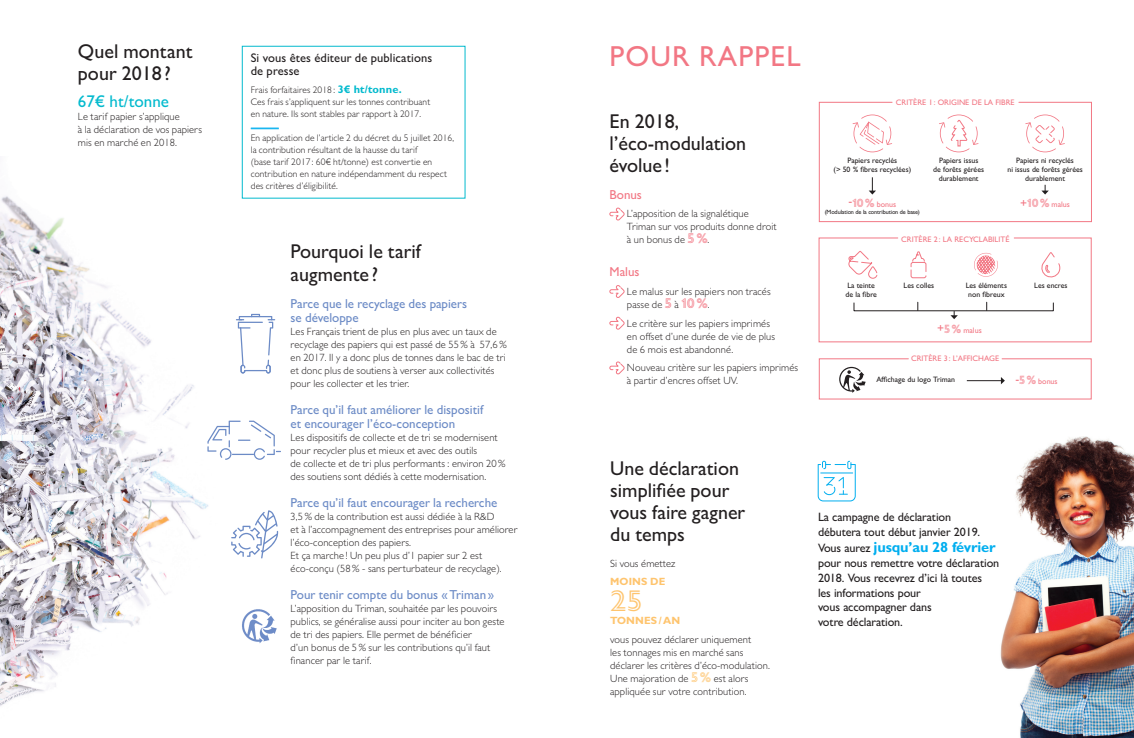
<style>
.page{position:relative;width:1134px;height:738px;background:#fff}
.page>*{position:absolute;margin:0;border:0;box-sizing:border-box;transform-origin:0 0}
.t1{font:30px "Gill Sans Nova Inline";color:#fec46e}
.t2{font:500 29px "Gill Sans MT Std";letter-spacing:.04em;color:#f27784}
.t3{font:500 20px/22px "Gill Sans MT Std";color:#231f20}
.t4{font:500 17px "Gill Sans MT Std";color:#03bace}
.t5{font:700 14.6px "Gill Sans MT Std";letter-spacing:-.01em;color:#00aeef}
.t6{font:500 13px/14px "Gill Sans MT Std";color:#6c8bc6}
.t7{font:500 13px "Gill Sans MT Std";color:#f27784}
.t8{font:500 12.5px/13px "Gill Sans MT Std";letter-spacing:.01em;color:#231f20}
.t9{font:500 12.1px/14.7px "Gill Sans MT Std";letter-spacing:-.01em;color:#231f20}
.t10{font:300 10.5px/13px "Gill Sans MT Std";letter-spacing:.01em;color:#231f20}
.t11{font:700 10.5px "Gill Sans MT Std";letter-spacing:.01em;color:#fec46e}
.t12{font:300 9.5px/12px "Gill Sans MT Std";letter-spacing:.01em;color:#231f20}
.t13{font:500 8px "Gill Sans MT Std";color:#f27784}
.t14{font:500 7.8px/9px "Gill Sans MT Std";color:#231f20;text-align:center}
.t15{font:500 6.2px "Gill Sans MT Std";letter-spacing:-.02em;color:#231f20}
.s1{font-weight:700;font-size:11px;color:#03bace}
.s2{font-family:"Gill Sans Nova Inline";font-weight:400;font-size:14px;color:#f27784}
.s3{font-family:"Gill Sans Nova Inline";font-weight:400;font-size:12px}
.s4{font-size:12px}
.s5{font-family:"Gill Sans Nova Inline";font-weight:400;font-size:14px;color:#fec46e}
.s6{font-weight:500;font-size:12.1px;color:#231f20}
</style>
<div class="page">
<img style="left:1000px;top:436px;width:134px;height:301px">
<img style="left:0;top:156px;width:243px;height:550px">
<svg style="left:609px;top:207px;width:16px;height:14px"></svg>
<svg style="left:609px;top:285px;width:16px;height:13px"></svg>
<svg style="left:609px;top:316px;width:16px;height:14px"></svg>
<svg style="left:609px;top:361px;width:16px;height:13px"></svg>
<svg style="left:819px;top:102px;width:273px;height:120px"></svg>
<svg style="left:818px;top:237px;width:274px;height:105px"></svg>
<svg style="left:818px;top:460px;width:38px;height:41px"></svg>
<svg style="left:819px;top:358px;width:273px;height:41px"></svg>
<svg style="left:236px;top:313px;width:39px;height:60px"></svg>
<svg style="left:231px;top:510px;width:47px;height:48px"></svg>
<img style="left:240px;top:608px;width:37px;height:35px">
<svg style="left:207px;top:420px;width:74px;height:39px"></svg>
<svg style="left:251px;top:128px;width:28px;height:1px"></svg>
<p class="t3" style="left:78px;top:40px;width:116px">Quel montant pour 2018 ?</p>
<p class="t4" style="left:78px;top:91px;width:93px">67€ ht/tonne</p>
<p class="t10" style="left:78px;top:109px;width:103px">Le tarif papier s’applique</p>
<p class="t10" style="left:78px;top:122px;width:126px">à la déclaration de vos papiers</p>
<p class="t10" style="left:78px;top:135px;width:101px">mis en marché en 2018.</p>
<p class="t8" style="left:251px;top:51px;width:183px">Si vous êtes éditeur de publications de presse</p>
<p class="t12" style="left:251px;top:83px;width:181px">Frais forfaitaires 2018 : <span class="s1">3€ ht/tonne.<br></span>Ces frais s’appliquent sur les tonnes contribuant en nature. Ils sont stables par rapport à 2017.</p>
<p class="t12" style="left:251px;top:131px;width:205px">En application de l’article 2 du décret du 5 juillet 2016, la contribution résultant de la hausse du tarif<br>(base tarif 2017 : 60€ ht/tonne) est convertie en contribution en nature indépendamment du respect des critères d’éligibilité.</p>
<p class="t3" style="left:291px;top:240px;width:132px">Pourquoi le tarif augmente ?</p>
<p class="t6" style="left:291px;top:296px;width:178px">Parce que le recyclage des papiers se développe</p>
<p class="t10" style="left:291px;top:324px;width:218px">Les Français trient de plus en plus avec un taux de recyclage des papiers qui est passé de 55% à 57,6% en 2017. Il y a donc plus de tonnes dans le bac de tri et donc plus de soutiens à verser aux collectivités pour les collecter et les trier.</p>
<p class="t6" style="left:291px;top:402px;width:194px">Parce qu’il faut améliorer le dispositif et encourager l’éco-conception</p>
<p class="t10" style="left:291px;top:430px;width:216px">Les dispositifs de collecte et de tri se modernisent pour recycler plus et mieux et avec des outils<br>de collecte et de tri plus performants : environ 20% des soutiens sont dédiés à cette modernisation.</p>
<p class="t6" style="left:291px;top:495px;width:208px">Parce qu’il faut encourager la recherche</p>
<p class="t10" style="left:291px;top:509px;width:229px">3,5% de la contribution est aussi dédiée à la R&amp;D<br>et à l’accompagnement des entreprises pour améliorer l’éco-conception des papiers.</p>
<p class="t10" style="left:291px;top:548px;width:213px">Et ça marche ! Un peu plus d’1 papier sur 2 est éco-conçu (58% - sans perturbateur de recyclage).</p>
<p class="t6" style="left:291px;top:587px;width:205px">Pour tenir compte du bonus «Triman»</p>
<p class="t10" style="left:291px;top:601px;width:216px">L’apposition du Triman, souhaitée par les pouvoirs publics, se généralise aussi pour inciter au bon geste de tri des papiers. Elle permet de bénéficier<br>d’un bonus de 5% sur les contributions qu’il faut financer par le tarif.</p>
<p class="t2" style="left:609px;top:39px;width:193px">POUR RAPPEL</p>
<p class="t3" style="left:609px;top:109px;width:138px">En 2018, l’éco-modulation évolue !</p>
<p class="t7" style="left:609px;top:186px;width:34px">Bonus</p>
<p class="t10" style="left:627px;top:207px;width:151px">L’apposition de la signalétique<br>Triman sur vos produits donne droit à un bonus de <span class="s2">5%</span>.</p>
<p class="t7" style="left:609px;top:264px;width:32px">Malus</p>
<p class="t10" style="left:627px;top:284px;width:145px">Le malus sur les papiers non tracés passe de <span class="s2">5</span> à <span class="s2">10%</span>.</p>
<p class="t10" style="left:627px;top:316px;width:150px">Le critère sur les papiers imprimés en offset d’une durée de vie de plus de 6 mois est abandonné.</p>
<p class="t10" style="left:627px;top:361px;width:173px">Nouveau critère sur les papiers imprimés à partir d’encres offset UV.</p>
<p class="t13" style="left:896px;top:97px;width:120px">CRITÈRE 1: ORIGINE DE LA FIBRE</p>
<p class="t14" style="left:847px;top:156px;width:51px">Papiers recyclés</p>
<p class="t14" style="left:833px;top:165px;width:79px">(&gt; 50 % fibres recyclées)</p>
<p class="t14" style="left:933px;top:156px;width:52px">Papiers issus<br>de forêts gérées durablement</p>
<p class="t14" style="left:1007px;top:156px;width:77px">Papiers ni recyclés<br>ni issus de forêts gérées durablement</p>
<p class="t13" style="left:848px;top:200px;width:49px"><sup>-</sup><span class="s3">10%</span> bonus</p>
<p class="t15" style="left:825px;top:208px;width:97px">(Modulation de la contribution de base)</p>
<p class="t13" style="left:901px;top:234px;width:110px">CRITÈRE 2 : LA RECYCLABILITÉ</p>
<p class="t13" style="left:1020px;top:200px;width:51px"><span class="s4">+</span><span class="s3">10%</span> malus</p>
<p class="t14" style="left:845px;top:280px;width:33px;text-align:left">La teinte de la fibre</p>
<p class="t14" style="left:903px;top:280px;width:32px">Les colles</p>
<p class="t14" style="left:966px;top:280px;width:43px">Les éléments</p>
<p class="t14" style="left:1034px;top:280px;width:35px">Les encres</p>
<p class="t14" style="left:968px;top:289px;width:38px">non fibreux</p>
<p class="t13" style="left:937px;top:325px;width:46px"><span class="s4">+</span><span class="s3">5%</span> malus</p>
<p class="t13" style="left:911px;top:354px;width:90px">CRITÈRE 3: L’AFFICHAGE</p>
<p class="t14" style="left:876px;top:374px;width:80px">Affichage du logo Triman</p>
<p class="t13" style="left:1015px;top:376px;width:44px"><span class="s4">-</span><span class="s3">5%</span> bonus</p>
<p class="t3" style="left:610px;top:456px;width:130px">Une déclaration</p>
<p class="t3" style="left:610px;top:478px;width:137px">simplifiée pour vous faire gagner du temps</p>
<p class="t10" style="left:610px;top:556px;width:67px">Si vous émettez</p>
<p class="t11" style="left:610px;top:575px;width:57px">MOINS DE</p>
<p class="t1" style="left:610px;top:580px;width:33px">25</p>
<p class="t11" style="left:610px;top:614px;width:72px">TONNES/AN</p>
<p class="t10" style="left:610px;top:632px;width:143px">vous pouvez déclarer uniquement</p>
<p class="t10" style="left:610px;top:645px;width:135px">les tonnages mis en marché sans</p>
<p class="t10" style="left:610px;top:658px;width:161px">déclarer les critères d’éco-modulation.<br>Une majoration de <span class="s5">5%</span> est alors appliquée sur votre contribution.</p>
<p class="t9" style="left:818px;top:508px;width:164px;line-height:15.3px">La campagne de déclaration débutera tout début janvier 2019.</p>
<p class="t5" style="left:818px;top:537px;width:179px"><span class="s6">Vous aurez</span> jusqu’au 28 février</p>
<p class="t9" style="left:818px;top:555px;width:183px">pour nous remettre votre déclaration<br>2018. Vous recevrez d’ici là toutes<br>les informations pour<br>vous accompagner dans</p>
<p class="t9" style="left:818px;top:613px;width:86px">votre déclaration.</p>
</div>
